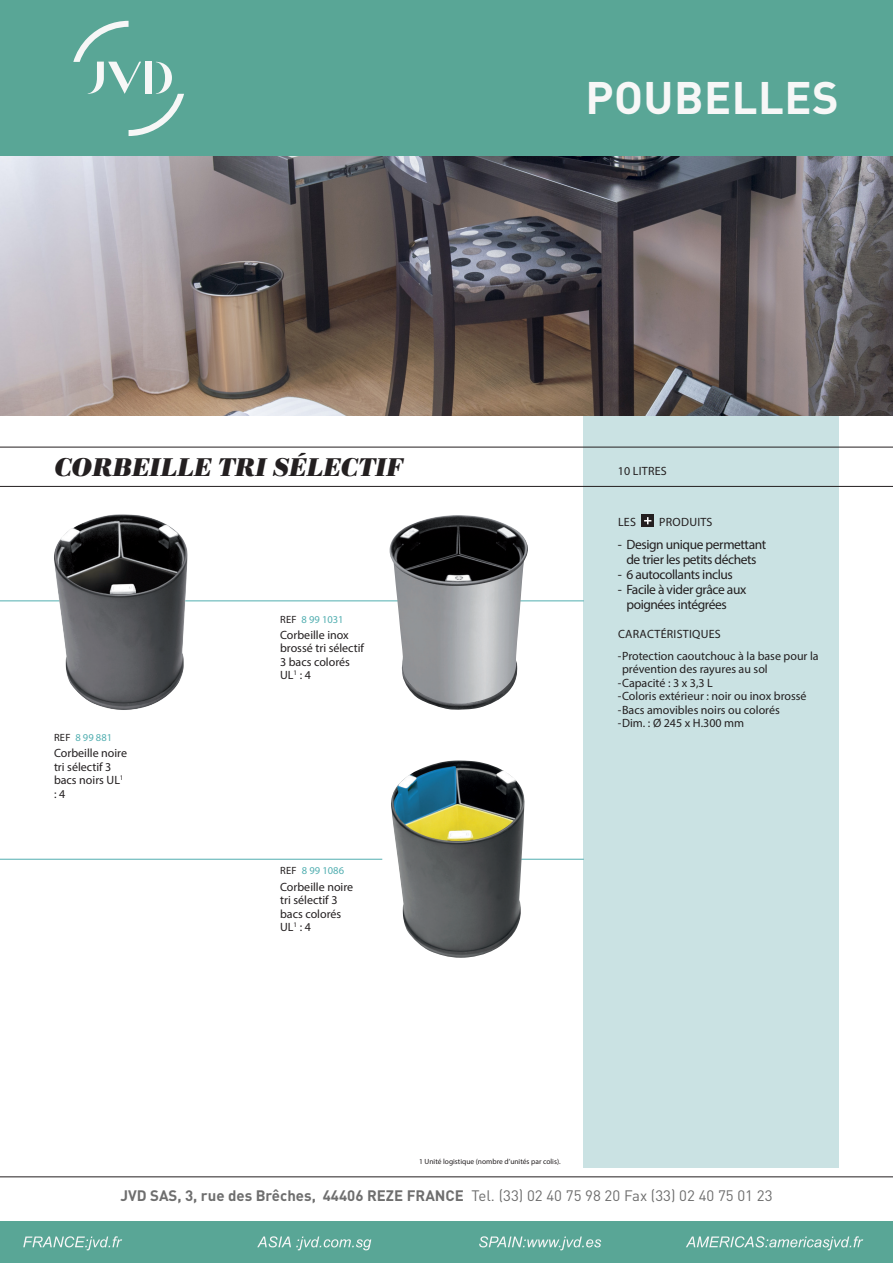
<style>
.page{position:relative;width:893px;height:1263px;background:#fff}
.page>*{position:absolute;margin:0;border:0;box-sizing:border-box;transform-origin:0 0}
.TITRE_TETIERE{font:700 45px "DIN Pro";letter-spacing:.01em;color:#f7f7f7}
.PRODUIT_-_NOM_MINI{font:italic 700 26.4px "Bodoni Ant T";color:#231f20}
.t1{font:700 15px "DIN Pro";color:#6e6e6e}
.t2{font:13.5px/15px "Myriad Pro";letter-spacing:-.03em;color:#231f20;text-align:center}
.REFERENCE_-_TXT_SOUS{font:12px/13.5px "Myriad Pro";color:#231f20}
.PRODUIT_-_CARACTERIS{font:12px "Myriad Pro";letter-spacing:.02em;color:#231f20}
.CAPACITE{font:12px "Myriad Pro";letter-spacing:.02em;color:#231f20}
.REFERENCE{font:10.5px "Myriad Pro";color:#51aeb0}
.REFERENCE_MAIGRE{font:10.5px "Myriad Pro";letter-spacing:.02em;color:#231f20}
.RENVOI_ITALIQUE{font:7.5px "Myriad Pro";color:#231f20}
.s1{font-weight:400}
</style>
<div class="page">
<div style="left:584px;top:415px;width:255px;height:752px;background:#cae2e3"></div>
<div style="left:0;top:0;width:893px;height:156px;background:#59a696"></div>
<svg style="left:73px;top:21px;width:111px;height:115px"></svg>
<hr style="left:0;top:447px;width:893px;height:1px;background:#231f20">
<hr style="left:0;top:486px;width:893px;height:1px;background:#231f20">
<div style="left:0;top:1221px;width:893px;height:42px;background:#59a696"></div>
<svg style="left:257px;top:1236px;width:114px;height:14px"></svg>
<svg style="left:479px;top:1236px;width:122px;height:14px"></svg>
<svg style="left:686px;top:1236px;width:177px;height:14px"></svg>
<svg style="left:23px;top:1236px;width:99px;height:14px"></svg>
<hr style="left:0;top:1176px;width:893px;height:1px;background:#231f20">
<img style="left:0;top:156px;width:893px;height:259px">
<hr style="left:0;top:601px;width:584px;height:1px;background:#51aeb0">
<hr style="left:0;top:859px;width:382px;height:1px;background:#51aeb0">
<hr style="left:489px;top:859px;width:95px;height:1px;background:#51aeb0">
<img style="left:51px;top:514px;width:139px;height:196px">
<img style="left:388px;top:515px;width:140px;height:195px">
<img style="left:391px;top:760px;width:134px;height:198px">
<div style="left:641px;top:514px;width:13px;height:13px;background:#231f20"></div>
<svg style="left:644px;top:517px;width:7px;height:7px"></svg>
<p class="TITRE_TETIERE" style="left:585px;top:67px;width:255px">POUBELLES</p>
<p class="PRODUIT_-_NOM_MINI" style="left:54px;top:452px;width:350px">CORBEILLE TRI SÉLECTIF</p>
<p class="REFERENCE_MAIGRE" style="left:280px;top:612px;width:18px">REF</p>
<p class="REFERENCE" style="left:301px;top:612px;width:44px">8 99 1031</p>
<p class="REFERENCE_MAIGRE" style="left:54px;top:731px;width:18px">REF</p>
<p class="REFERENCE" style="left:75px;top:731px;width:38px">8 99 881</p>
<p class="REFERENCE_-_TXT_SOUS" style="left:54px;top:746px;width:75px">Corbeille noire tri sélectif 3 bacs noirs UL<sup>1 </sup>: 4</p>
<p class="REFERENCE_-_TXT_SOUS" style="left:280px;top:628px;width:85px">Corbeille inox brossé tri sélectif<br>3 bacs colorés</p>
<p class="REFERENCE_-_TXT_SOUS" style="left:280px;top:668px;width:32px">UL<sup>1</sup> : 4</p>
<p class="REFERENCE_MAIGRE" style="left:280px;top:864px;width:18px">REF</p>
<p class="REFERENCE" style="left:302px;top:864px;width:44px">8 99 1086</p>
<p class="REFERENCE_-_TXT_SOUS" style="left:280px;top:880px;width:75px">Corbeille noire tri sélectif 3 bacs colorés</p>
<p class="REFERENCE_-_TXT_SOUS" style="left:280px;top:920px;width:32px">UL<sup>1</sup> : 4</p>
<p class="CAPACITE" style="left:618px;top:463px;width:50px">10 LITRES</p>
<p class="PRODUIT_-_CARACTERIS" style="left:618px;top:514px;width:19px">LES</p>
<p class="PRODUIT_-_CARACTERIS" style="left:659px;top:514px;width:55px">PRODUITS</p>
<p class="t2" style="left:618px;top:537px;width:150px">- Design unique permettant de trier les petits déchets</p>
<p class="t2" style="left:618px;top:567px;width:116px">- 6 autocollants inclus</p>
<p class="t2" style="left:626px;top:582px;width:121px;text-align:left;text-indent:-9px">- Facile à vider grâce aux poignées intégrées</p>
<p class="PRODUIT_-_CARACTERIS" style="left:618px;top:626px;width:104px">CARACTÉRISTIQUES</p>
<p class="REFERENCE_-_TXT_SOUS" style="left:622px;top:649px;width:198px;text-indent:-4px">-Protection caoutchouc à la base pour la prévention des rayures au sol</p>
<p class="REFERENCE_-_TXT_SOUS" style="left:618px;top:676px;width:96px">-Capacité : 3 x 3,3 L</p>
<p class="REFERENCE_-_TXT_SOUS" style="left:618px;top:689px;width:190px">-Coloris extérieur : noir ou inox brossé</p>
<p class="REFERENCE_-_TXT_SOUS" style="left:618px;top:703px;width:163px">-Bacs amovibles noirs ou colorés</p>
<p class="REFERENCE_-_TXT_SOUS" style="left:618px;top:716px;width:128px">-Dim. : Ø 245 x H.300 mm</p>
<p class="RENVOI_ITALIQUE" style="left:419px;top:1156px;width:143px">1 Unité logistique (nombre d’unités par colis).</p>
<p class="t1" style="left:120px;top:1186px;width:654px">JVD SAS, 3, rue des Brêches, 44406 REZE FRANCE <span class="s1">Tel. (33) 02 40 75 98 20 Fax (33) 02 40 75 01 23</span></p>
</div>
